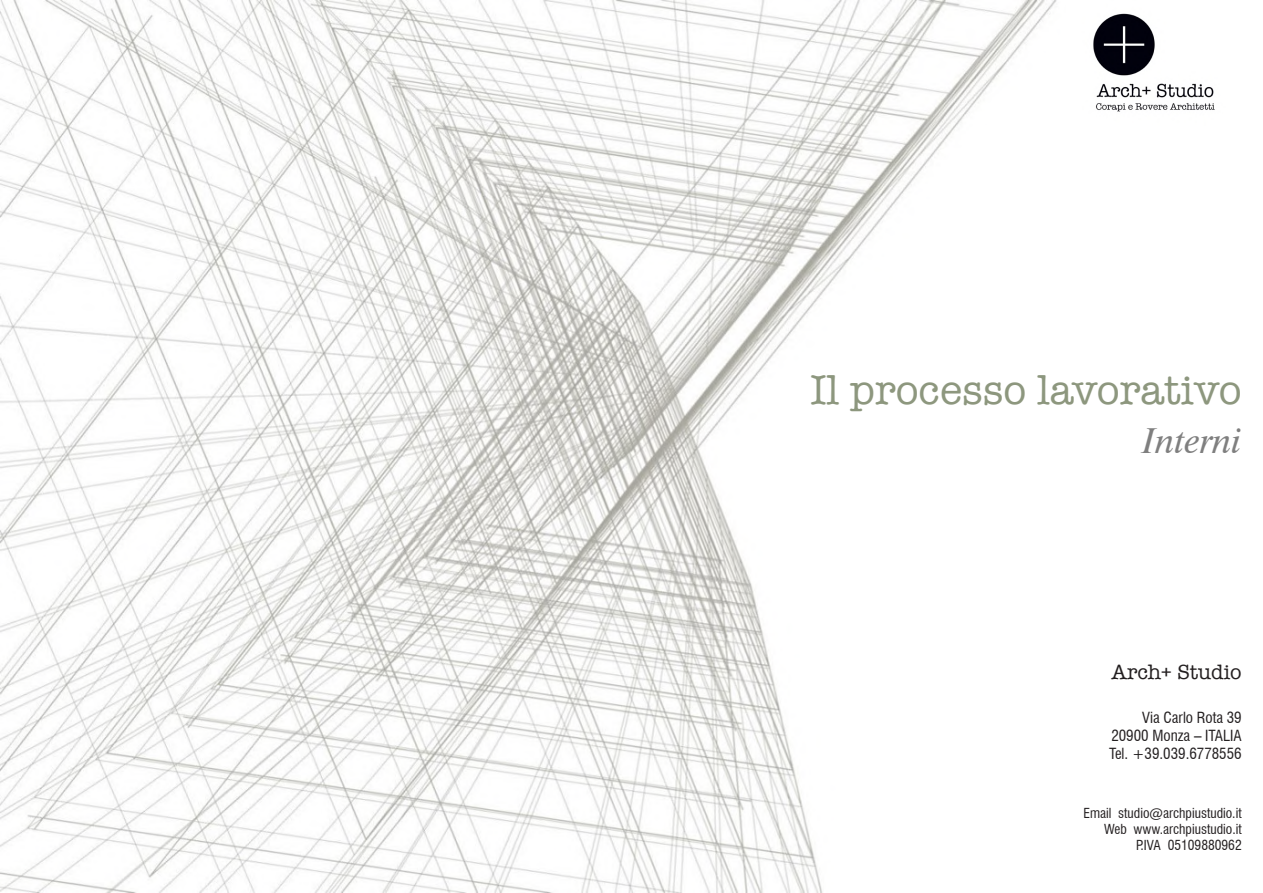
<style>
.page{position:relative;width:1263px;height:893px;background:#fff}
.page>*{position:absolute;margin:0;border:0;box-sizing:border-box;transform-origin:0 0}
.t1{font:42px "American Typewriter";color:#8d977e}
.t2{font:italic 36px "Dutch 801 BT";color:#7f7f7f}
.t3{font:21px "American Typewriter";color:#231f20}
.t4{font:condensed 15px/18px "Swiss 721 BT";color:#231f20;text-align:justify}
.t5{font:condensed 13.5px/16.2px "Swiss 721 BT";color:#231f20;text-align:right}
</style>
<div class="page">
<img style="left:0;top:1px;width:1056px;height:892px">
<img style="left:1093px;top:13px;width:122px;height:99px">
<h1 class="t1" style="left:810px;top:366px;width:433px">Il processo lavorativo</h1>
<h2 class="t2" style="left:1142px;top:418px;width:101px">Interni</h2>
<h3 class="t3" style="left:1111px;top:660px;width:132px">Arch+ Studio</h3>
<p class="t4" style="left:1109px;top:708px;width:134px;text-indent:33px">Via Carlo Rota 39<br>20900 Monza – ITALIA Tel. +39.039.6778556</p>
<p class="t5" style="left:1083px;top:805px;width:160px">Email studio@archpiustudio.it<br>Web www.archpiustudio.it<br>P.IVA 05109880962</p>
</div>
